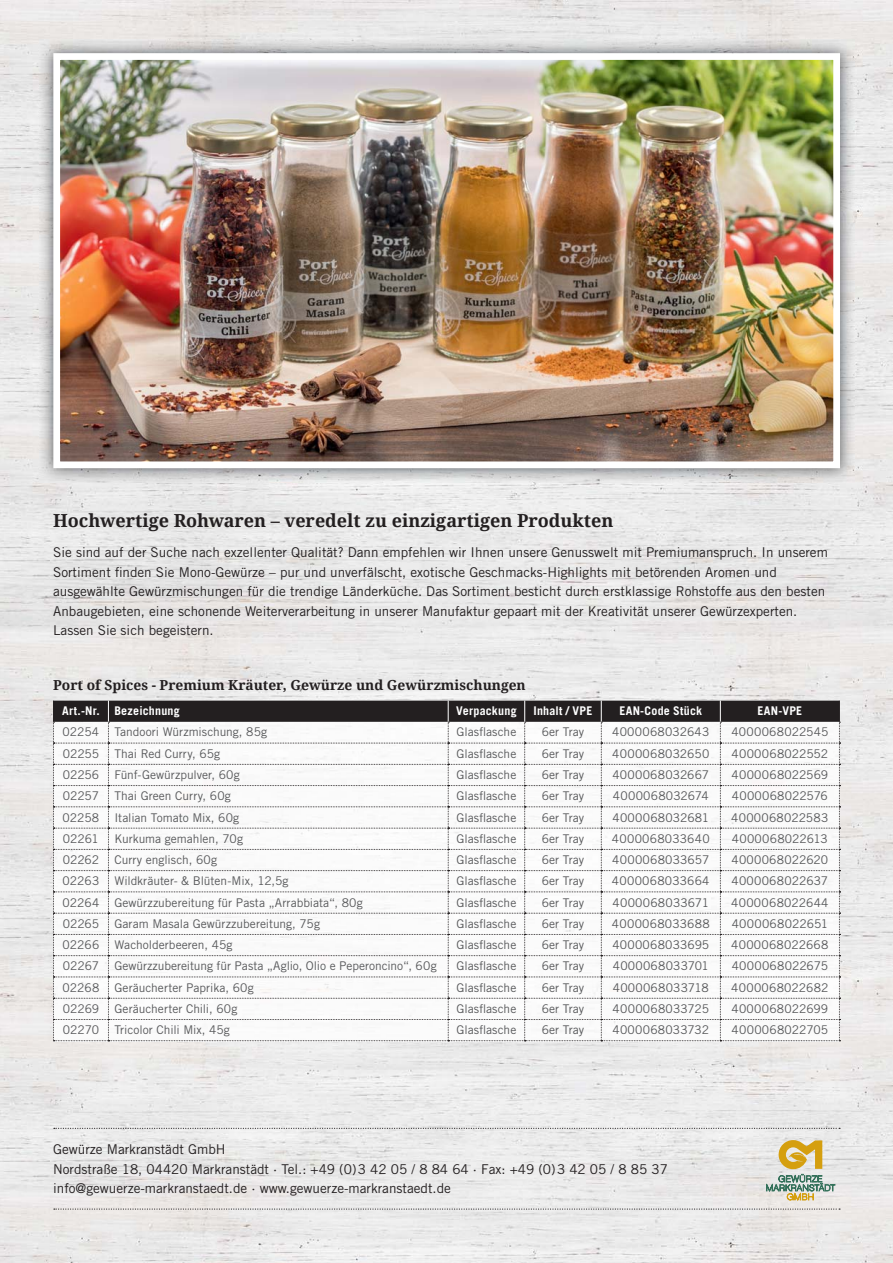
<style>
.page{position:relative;width:893px;height:1263px;background:#fff}
.page>*{position:absolute;margin:0;border:0;box-sizing:border-box;transform-origin:0 0}
.t1{font:700 18px "Droid Serif";color:#231f20}
.t2{font:700 13.8px "Droid Serif";color:#231f20}
.t3{font:13.5px/19.5px "Trade Gothic LT Std";color:#231f20}
.t4{font:12px "Trade Gothic LT Std";letter-spacing:.01em;color:#58595b}
.t5{font:700 12px "Trade Gothic LT Std";letter-spacing:.02em;color:#fff}
</style>
<div class="page">
<img style="left:0;top:0;width:893px;height:1263px">
<svg style="left:766px;top:1140px;width:69px;height:60px;background:#ccc7a3"></svg>
<svg style="left:54px;top:1208px;width:786px;height:1px"></svg>
<svg style="left:54px;top:1128px;width:786px;height:1px"></svg>
<svg style="left:53px;top:701px;width:787px;height:340px"></svg>
<img style="left:39px;top:39px;width:815px;height:443px">
<img style="left:61px;top:61px;width:771px;height:399px">
<div style="left:53px;top:53px;width:787px;height:415px;border:7px solid #fff"></div>
<h1 class="t1" style="left:53px;top:510px;width:562px">Hochwertige Rohwaren – veredelt zu einzigartigen Produkten</h1>
<p class="t3" style="left:53px;top:544px;width:776px">Sie sind auf der Suche nach exzellenter Qualität? Dann empfehlen wir Ihnen unsere Genusswelt mit Premiumanspruch. In unserem Sortiment finden Sie Mono-Gewürze – pur und unverfälscht, exotische Geschmacks-Highlights mit betörenden Aromen und ausgewählte Gewürzmischungen für die trendige Länderküche. Das Sortiment besticht durch erstklassige Rohstoffe aus den besten Anbaugebieten, eine schonende Weiterverarbeitung in unserer Manufaktur gepaart mit der Kreativität unserer Gewürzexperten.<br>Lassen Sie sich begeistern.</p>
<p class="t2" style="left:53px;top:677px;width:474px">Port of Spices - Premium Kräuter, Gewürze und Gewürzmischungen</p>
<p class="t5" style="left:62px;top:707px;width:119px">Art.-Nr. Bezeichnung</p>
<p class="t5" style="left:456px;top:707px;width:62px">Verpackung</p>
<p class="t5" style="left:534px;top:707px;width:60px">Inhalt / VPE</p>
<p class="t5" style="left:619px;top:707px;width:84px">EAN-Code Stück</p>
<p class="t5" style="left:757px;top:707px;width:46px">EAN-VPE</p>
<p class="t4" style="left:63px;top:728px;width:38px">02254</p>
<p class="t4" style="left:114px;top:728px;width:154px">Tandoori Würzmischung, 85g</p>
<p class="t4" style="left:457px;top:728px;width:61px">Glasflasche</p>
<p class="t4" style="left:542px;top:728px;width:44px">6er Tray</p>
<p class="t4" style="left:612px;top:728px;width:99px">4000068032643</p>
<p class="t4" style="left:731px;top:728px;width:98px">4000068022545</p>
<p class="t4" style="left:63px;top:749px;width:38px">02255</p>
<p class="t4" style="left:114px;top:749px;width:107px">Thai Red Curry, 65g</p>
<p class="t4" style="left:457px;top:749px;width:61px">Glasflasche</p>
<p class="t4" style="left:542px;top:749px;width:44px">6er Tray</p>
<p class="t4" style="left:612px;top:749px;width:99px">4000068032650</p>
<p class="t4" style="left:732px;top:749px;width:98px">4000068022552</p>
<p class="t4" style="left:63px;top:770px;width:38px">02256</p>
<p class="t4" style="left:114px;top:770px;width:127px">Fünf-Gewürzpulver, 60g</p>
<p class="t4" style="left:457px;top:770px;width:61px">Glasflasche</p>
<p class="t4" style="left:542px;top:770px;width:44px">6er Tray</p>
<p class="t4" style="left:612px;top:770px;width:98px">4000068032667</p>
<p class="t4" style="left:731px;top:770px;width:98px">4000068022569</p>
<p class="t4" style="left:63px;top:792px;width:38px">02257</p>
<p class="t4" style="left:114px;top:792px;width:118px">Thai Green Curry, 60g</p>
<p class="t4" style="left:457px;top:792px;width:61px">Glasflasche</p>
<p class="t4" style="left:542px;top:792px;width:44px">6er Tray</p>
<p class="t4" style="left:613px;top:792px;width:97px">4000068032674</p>
<p class="t4" style="left:732px;top:792px;width:98px">4000068022576</p>
<p class="t4" style="left:63px;top:813px;width:38px">02258</p>
<p class="t4" style="left:114px;top:813px;width:126px">Italian Tomato Mix, 60g</p>
<p class="t4" style="left:457px;top:813px;width:61px">Glasflasche</p>
<p class="t4" style="left:542px;top:813px;width:44px">6er Tray</p>
<p class="t4" style="left:612px;top:813px;width:98px">4000068032681</p>
<p class="t4" style="left:731px;top:813px;width:99px">4000068022583</p>
<p class="t4" style="left:63px;top:834px;width:38px">02261</p>
<p class="t4" style="left:114px;top:834px;width:130px">Kurkuma gemahlen, 70g</p>
<p class="t4" style="left:457px;top:834px;width:61px">Glasflasche</p>
<p class="t4" style="left:542px;top:834px;width:44px">6er Tray</p>
<p class="t4" style="left:612px;top:834px;width:99px">4000068033640</p>
<p class="t4" style="left:732px;top:834px;width:97px">4000068022613</p>
<p class="t4" style="left:63px;top:855px;width:38px">02262</p>
<p class="t4" style="left:114px;top:855px;width:104px">Curry englisch, 60g</p>
<p class="t4" style="left:457px;top:855px;width:61px">Glasflasche</p>
<p class="t4" style="left:542px;top:855px;width:44px">6er Tray</p>
<p class="t4" style="left:612px;top:855px;width:99px">4000068033657</p>
<p class="t4" style="left:731px;top:855px;width:98px">4000068022620</p>
<p class="t4" style="left:63px;top:877px;width:38px">02263</p>
<p class="t4" style="left:114px;top:877px;width:175px">Wildkräuter- &amp; Blüten-Mix, 12,5g</p>
<p class="t4" style="left:457px;top:877px;width:61px">Glasflasche</p>
<p class="t4" style="left:542px;top:877px;width:44px">6er Tray</p>
<p class="t4" style="left:612px;top:877px;width:99px">4000068033664</p>
<p class="t4" style="left:731px;top:877px;width:98px">4000068022637</p>
<p class="t4" style="left:63px;top:898px;width:38px">02264</p>
<p class="t4" style="left:114px;top:898px;width:250px">Gewürzzubereitung für Pasta „Arrabbiata“, 80g</p>
<p class="t4" style="left:457px;top:898px;width:61px">Glasflasche</p>
<p class="t4" style="left:542px;top:898px;width:44px">6er Tray</p>
<p class="t4" style="left:612px;top:898px;width:98px">4000068033671</p>
<p class="t4" style="left:731px;top:898px;width:99px">4000068022644</p>
<p class="t4" style="left:63px;top:919px;width:38px">02265</p>
<p class="t4" style="left:114px;top:919px;width:207px">Garam Masala Gewürzzubereitung, 75g</p>
<p class="t4" style="left:456px;top:919px;width:61px">Glasflasche</p>
<p class="t4" style="left:542px;top:919px;width:44px">6er Tray</p>
<p class="t4" style="left:612px;top:919px;width:99px">4000068033688</p>
<p class="t4" style="left:732px;top:919px;width:98px">4000068022651</p>
<p class="t4" style="left:63px;top:940px;width:38px">02266</p>
<p class="t4" style="left:114px;top:940px;width:120px">Wacholderbeeren, 45g</p>
<p class="t4" style="left:457px;top:940px;width:61px">Glasflasche</p>
<p class="t4" style="left:542px;top:940px;width:44px">6er Tray</p>
<p class="t4" style="left:612px;top:940px;width:98px">4000068033695</p>
<p class="t4" style="left:731px;top:940px;width:99px">4000068022668</p>
<p class="t4" style="left:63px;top:962px;width:38px">02267</p>
<p class="t4" style="left:114px;top:962px;width:324px">Gewürzzubereitung für Pasta „Aglio, Olio e Peperoncino“, 60g</p>
<p class="t4" style="left:457px;top:962px;width:61px">Glasflasche</p>
<p class="t4" style="left:542px;top:962px;width:44px">6er Tray</p>
<p class="t4" style="left:613px;top:962px;width:98px">4000068033701</p>
<p class="t4" style="left:732px;top:962px;width:98px">4000068022675</p>
<p class="t4" style="left:63px;top:983px;width:38px">02268</p>
<p class="t4" style="left:114px;top:983px;width:141px">Geräucherter Paprika, 60g</p>
<p class="t4" style="left:457px;top:983px;width:61px">Glasflasche</p>
<p class="t4" style="left:542px;top:983px;width:44px">6er Tray</p>
<p class="t4" style="left:613px;top:983px;width:98px">4000068033718</p>
<p class="t4" style="left:731px;top:983px;width:99px">4000068022682</p>
<p class="t4" style="left:63px;top:1004px;width:38px">02269</p>
<p class="t4" style="left:114px;top:1004px;width:124px">Geräucherter Chili, 60g</p>
<p class="t4" style="left:457px;top:1004px;width:61px">Glasflasche</p>
<p class="t4" style="left:542px;top:1004px;width:44px">6er Tray</p>
<p class="t4" style="left:613px;top:1004px;width:98px">4000068033725</p>
<p class="t4" style="left:731px;top:1004px;width:98px">4000068022699</p>
<p class="t4" style="left:63px;top:1025px;width:38px">02270</p>
<p class="t4" style="left:114px;top:1025px;width:117px">Tricolor Chili Mix, 45g</p>
<p class="t4" style="left:457px;top:1025px;width:61px">Glasflasche</p>
<p class="t4" style="left:542px;top:1025px;width:44px">6er Tray</p>
<p class="t4" style="left:612px;top:1025px;width:98px">4000068033732</p>
<p class="t4" style="left:732px;top:1025px;width:98px">4000068022705</p>
<p class="t3" style="left:53px;top:1141px;width:616px">Gewürze Markranstädt GmbH<br>Nordstraße 18, 04420 Markranstädt · Tel.: +49 (0)3 42 05 / 8 84 64 · Fax: +49 (0)3 42 05 / 8 85 37 info@gewuerze-markranstaedt.de · www.gewuerze-markranstaedt.de</p>
</div>
